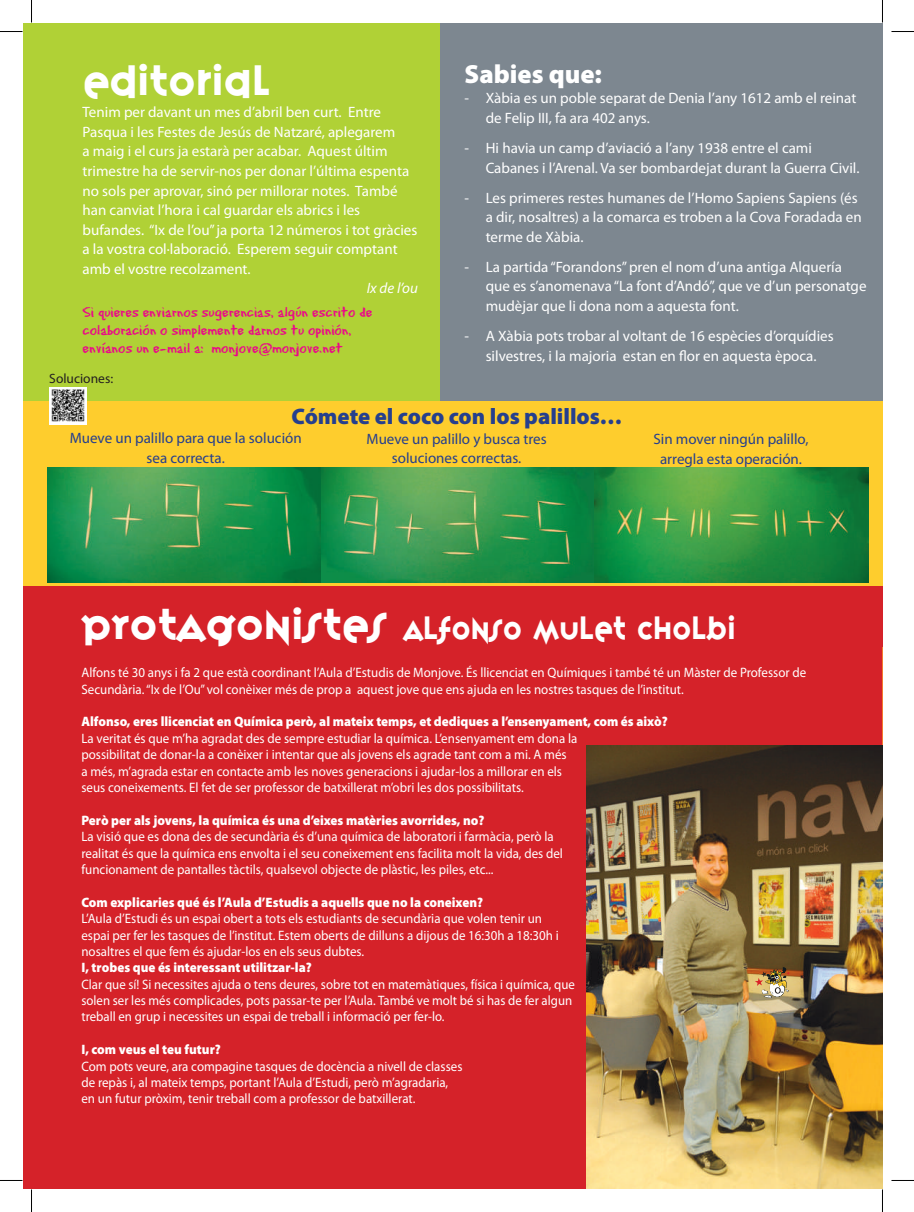
<style>
.page{position:relative;width:914px;height:1212px;background:#fff}
.page>*{position:absolute;margin:0;border:0;box-sizing:border-box;transform-origin:0 0}
.t1{font:37.5px "Variex";color:#fff}
.t2{font:28.5px "Variex";color:#fff;scale:.92 1}
.t3{font:900 26.25px "Myriad Pro";color:#fff}
.t4{font:900 22.5px "Myriad Pro";color:#253f8e}
.t5{font:15px/19.5px "Myriad Pro";color:#fff}
.t6{font:15px/19.5px "Myriad Pro";color:#253f8e;text-align:center}
.t7{font:15px/18px "Eraser Dust";color:#ed028c}
.t8{font:italic 15px "Myriad Pro";color:#fff}
.t9{font:13.65px/16.4px "Myriad Pro";color:#fff;scale:.95 1}
.t10{font:900 13.65px "Myriad Pro";color:#fff;scale:.95 1}
.t11{font:13.65px/16.4px "Myriad Pro";color:#fff;scale:.94 1}
.t12{font:13.5px "Myriad Pro";color:#231f20}
.s1{font-size:38.1px}
</style>
<div class="page">
<div style="left:23px;top:586px;width:859px;height:602px;background:#d52229"></div>
<div style="left:23px;top:23px;width:417px;height:378px;background:#b0d136"></div>
<div style="left:440px;top:23px;width:442px;height:378px;background:#7d8790"></div>
<img style="left:586px;top:745px;width:296px;height:443px">
<div style="left:23px;top:401px;width:859px;height:185px;background:#fecd2d"></div>
<img style="left:48px;top:468px;width:820px;height:114px">
<svg style="left:49px;top:387px;width:37px;height:37px"></svg>
<img style="left:52px;top:389px;width:33px;height:32px">
<svg style="left:754px;top:967px;width:36px;height:30px"></svg>
<svg style="left:0;top:31px;width:22px;height:1px"></svg>
<svg style="left:891px;top:31px;width:22px;height:1px"></svg>
<svg style="left:31px;top:0;width:1px;height:22px"></svg>
<svg style="left:31px;top:1189px;width:1px;height:22px"></svg>
<svg style="left:882px;top:0;width:1px;height:22px"></svg>
<svg style="left:882px;top:1189px;width:1px;height:22px"></svg>
<h1 class="t1" style="left:83px;top:54px;width:189px">Editorial</h1>
<p class="t5" style="left:83px;top:102px;width:336px">Tenim per davant un mes d’abril ben curt. Entre Pasqua i les Festes de Jesús de Natzaré, aplegarem<br>a maig i el curs ja estarà per acabar. Aquest últim trimestre ha de servir-nos per donar l’última espenta no sols per aprovar, sinó per millorar notes. També han canviat l’hora i cal guardar els abrics i les bufandes. “Ix de l’ou” ja porta 12 números i tot gràcies a la vostra col·laboració. Esperem seguir comptant amb el vostre recolzament.</p>
<p class="t8" style="left:367px;top:279px;width:53px">Ix de l’ou</p>
<p class="t7" style="left:83px;top:302px;width:291px">Si quieres enviarnos sugerencias, algún escrito de colaboración o simplemente darnos tu opinión, envíanos un e-mail a: monjove@monjove.net</p>
<p class="t12" style="left:49px;top:370px;width:65px">Soluciones:</p>
<h3 class="t3" style="left:464px;top:56px;width:139px">Sabies que:</h3>
<p class="t5" style="left:485px;top:88px;width:372px;text-indent:-21px">- Xàbia es un poble separat de Denia l’any 1612 amb el reinat de Felip III, fa ara 402 anys.</p>
<p class="t5" style="left:485px;top:138px;width:375px;text-indent:-21px">- Hi havia un camp d’aviació a l’any 1938 entre el cami<br>Cabanes i l’Arenal. Va ser bombardejat durant la Guerra Civil.</p>
<p class="t5" style="left:485px;top:188px;width:377px;text-indent:-21px">- Les primeres restes humanes de l’Homo Sapiens Sapiens (és a dir, nosaltres) a la comarca es troben a la Cova Foradada en terme de Xàbia.</p>
<p class="t5" style="left:485px;top:257px;width:382px;text-indent:-21px">- La partida “Forandons” pren el nom d’una antiga Alquería que es s’anomenava “La font d’Andó”, que ve d’un personatge mudèjar que li dona nom a aquesta font.</p>
<p class="t5" style="left:464px;top:326px;width:371px;text-align:center">- A Xàbia pots trobar al voltant de 16 espècies d’orquídies silvestres, i la majoria estan en flor en aquesta època.</p>
<h3 class="t4" style="left:291px;top:401px;width:332px">Cómete el coco con los palillos…</h3>
<p class="t6" style="left:70px;top:428px;width:233px">Mueve un palillo para que la solución sea correcta.</p>
<p class="t6" style="left:366px;top:428px;width:182px">Mueve un palillo y busca tres soluciones correctas.</p>
<p class="t6" style="left:653px;top:429px;width:156px">Sin mover ningún palillo, arregla esta operación.</p>
<h2 class="t2" style="left:81px;top:607px;width:712px"><span class="s1">PROTAGONISTES</span> ALFONSO MULET CHOLBI</h2>
<p class="t9" style="left:81px;top:664px;width:764px">Alfons té 30 anys i fa 2 que està coordinant l’Aula d’Estudis de Monjove. És llicenciat en Químiques i també té un Màster de Professor de<br>Secundària. “Ix de l’Ou” vol conèixer més de prop a aquest jove que ens ajuda en les nostres tasques de l’institut.</p>
<p class="t10" style="left:81px;top:712px;width:618px">Alfonso, eres llicenciat en Química però, al mateix temps, et dediques a l’ensenyament, com és això?</p>
<p class="t9" style="left:81px;top:729px;width:523px">La veritat és que m’ha agradat des de sempre estudiar la química. L’ensenyament em dona la possibilitat de donar-la a conèixer i intentar que als jovens els agrade tant com a mi. A més<br>a més, m’agrada estar en contacte amb les noves generacions i ajudar-los a millorar en els seus coneixements. El fet de ser professor de batxillerat m’obri les dos possibilitats.</p>
<p class="t10" style="left:81px;top:810px;width:426px">Però per als jovens, la química és una d’eixes matèries avorrides, no?</p>
<p class="t9" style="left:81px;top:828px;width:508px">La visió que es dona des de secundària és d’una química de laboratori i farmàcia, però la realitat és que la química ens envolta i el seu coneixement ens facilita molt la vida, des del funcionament de pantalles tàctils, qualsevol objecte de plàstic, les piles, etc...</p>
<p class="t10" style="left:81px;top:892px;width:424px">Com explicaries qué és l’Aula d’Estudis a aquells que no la coneixen?</p>
<p class="t9" style="left:81px;top:909px;width:504px">L’Aula d’Estudi és un espai obert a tots els estudiants de secundària que volen tenir un espai per fer les tasques de l’institut. Estem oberts de dilluns a dijous de 16:30h a 18:30h i nosaltres el que fem és ajudar-los en els seus dubtes.</p>
<p class="t10" style="left:81px;top:958px;width:244px">I, trobes que és interessant utilitzar-la?</p>
<p class="t11" style="left:81px;top:975px;width:526px">Clar que sí! Si necessites ajuda o tens deures, sobre tot en matemàtiques, física i química, que solen ser les més complicades, pots passar-te per l’Aula. També ve molt bé si has de fer algun treball en grup i necessites un espai de treball i informació per fer-lo.</p>
<p class="t10" style="left:81px;top:1040px;width:148px">I, com veus el teu futur?</p>
<p class="t9" style="left:81px;top:1057px;width:402px">Com pots veure, ara compagine tasques de docència a nivell de classes de repàs i, al mateix temps, portant l’Aula d’Estudi, però m’agradaria, en un futur pròxim, tenir treball com a professor de batxillerat.</p>
</div>
